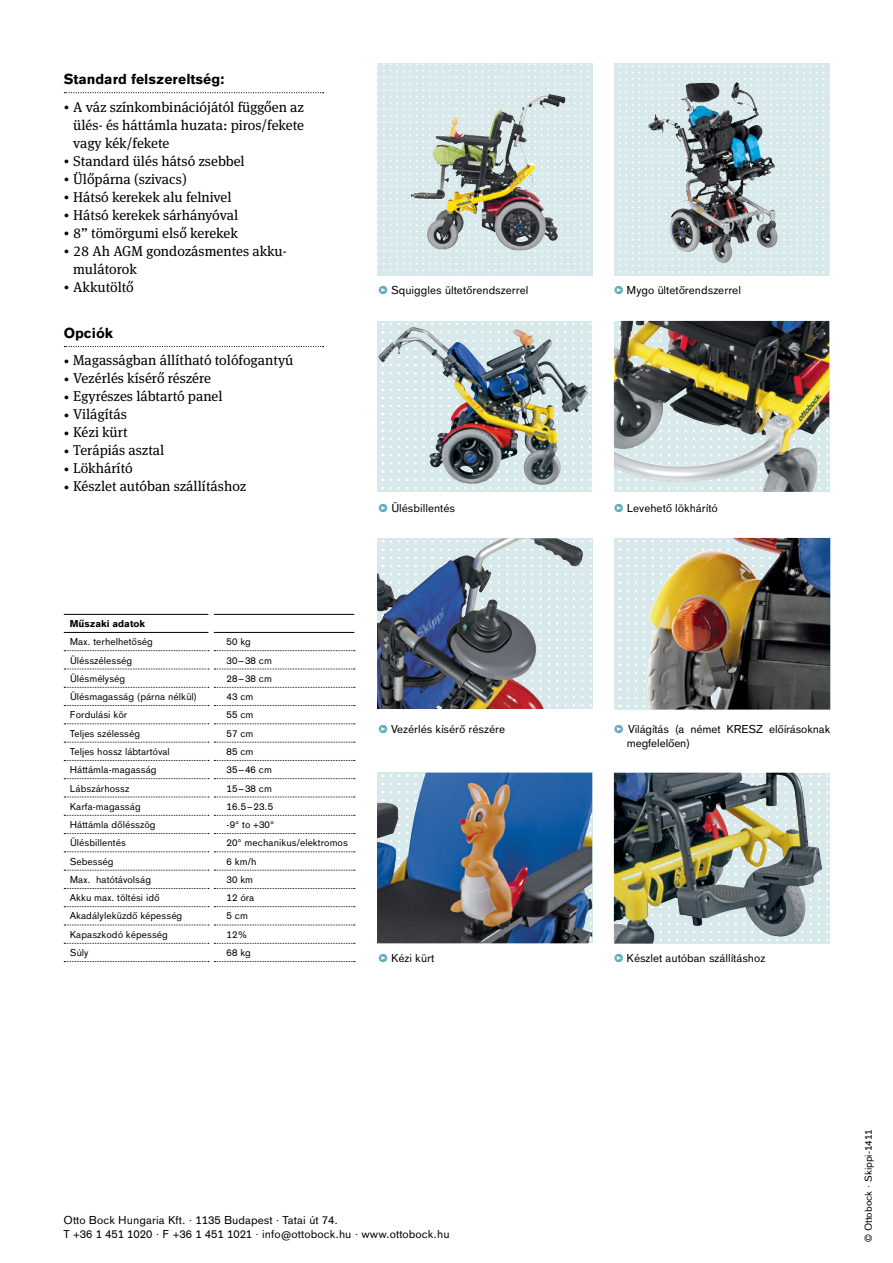
<style>
.page{position:relative;width:893px;height:1263px;background:#fff}
.page>*{position:absolute;margin:0;border:0;box-sizing:border-box;transform-origin:0 0}
.t1{font:14.25px/18px "OBO Serif";color:#000;text-align:justify}
.t2{font:700 14.25px "OBO Sans";color:#000}
.t3{font:11.25px/13.5px "OBO Sans";color:#000}
.t4{font:9.75px "OBO Sans";letter-spacing:.005em;color:#000}
.t5{font:700 9.75px "OBO Sans";color:#000}
.s1{font-size:10.65px}
.s2{font-family:"OBO Serif";color:#61acbd}
</style>
<div class="page">
<hr style="left:64px;top:614px;width:144px;height:1px;background:#000">
<hr style="left:214px;top:614px;width:140px;height:1px;background:#000">
<hr style="left:64px;top:632px;width:144px;height:1px;background:#000">
<hr style="left:214px;top:632px;width:140px;height:1px;background:#000">
<svg style="left:64px;top:650px;width:291px;height:1px"></svg>
<svg style="left:64px;top:669px;width:291px;height:1px"></svg>
<svg style="left:64px;top:687px;width:291px;height:1px"></svg>
<svg style="left:64px;top:705px;width:291px;height:1px"></svg>
<svg style="left:64px;top:723px;width:291px;height:1px"></svg>
<svg style="left:64px;top:742px;width:291px;height:1px"></svg>
<svg style="left:64px;top:760px;width:291px;height:1px"></svg>
<svg style="left:64px;top:778px;width:291px;height:1px"></svg>
<svg style="left:64px;top:797px;width:291px;height:1px"></svg>
<svg style="left:64px;top:815px;width:291px;height:1px"></svg>
<svg style="left:64px;top:833px;width:291px;height:1px"></svg>
<svg style="left:64px;top:851px;width:291px;height:1px"></svg>
<svg style="left:64px;top:870px;width:291px;height:1px"></svg>
<svg style="left:64px;top:888px;width:291px;height:1px"></svg>
<svg style="left:64px;top:906px;width:291px;height:1px"></svg>
<svg style="left:64px;top:925px;width:291px;height:1px"></svg>
<svg style="left:64px;top:943px;width:291px;height:1px"></svg>
<svg style="left:64px;top:961px;width:291px;height:1px"></svg>
<img style="left:614px;top:321px;width:215px;height:171px">
<svg style="left:377px;top:321px;width:215px;height:170px;background:#b9c6c3"></svg>
<svg style="left:390px;top:323px;width:202px;height:2px"></svg>
<svg style="left:517px;top:331px;width:75px;height:11px"></svg>
<svg style="left:517px;top:348px;width:75px;height:2px"></svg>
<svg style="left:517px;top:356px;width:75px;height:2px"></svg>
<svg style="left:517px;top:364px;width:75px;height:2px"></svg>
<svg style="left:517px;top:372px;width:75px;height:2px"></svg>
<svg style="left:517px;top:380px;width:75px;height:11px"></svg>
<svg style="left:517px;top:397px;width:75px;height:2px"></svg>
<svg style="left:517px;top:405px;width:75px;height:2px"></svg>
<svg style="left:517px;top:413px;width:75px;height:2px"></svg>
<svg style="left:517px;top:421px;width:75px;height:11px"></svg>
<svg style="left:517px;top:438px;width:75px;height:2px"></svg>
<svg style="left:517px;top:446px;width:75px;height:2px"></svg>
<svg style="left:517px;top:454px;width:75px;height:2px"></svg>
<svg style="left:517px;top:462px;width:75px;height:2px"></svg>
<svg style="left:517px;top:470px;width:75px;height:11px"></svg>
<svg style="left:390px;top:487px;width:202px;height:2px"></svg>
<img style="left:378px;top:330px;width:139px;height:154px">
<div style="left:614px;top:773px;width:215px;height:170px;background:#d8e9ec"></div>
<svg style="left:826px;top:791px;width:3px;height:11px"></svg>
<svg style="left:826px;top:832px;width:3px;height:11px"></svg>
<svg style="left:826px;top:873px;width:3px;height:11px"></svg>
<img style="left:614px;top:773px;width:208px;height:170px">
<div style="left:614px;top:538px;width:216px;height:171px;background:#d8e9ec"></div>
<svg style="left:628px;top:540px;width:18px;height:2px"></svg>
<svg style="left:628px;top:548px;width:18px;height:11px"></svg>
<svg style="left:628px;top:565px;width:18px;height:2px"></svg>
<svg style="left:628px;top:573px;width:18px;height:2px"></svg>
<svg style="left:628px;top:581px;width:18px;height:11px"></svg>
<svg style="left:628px;top:598px;width:18px;height:2px"></svg>
<svg style="left:628px;top:606px;width:18px;height:2px"></svg>
<svg style="left:628px;top:614px;width:18px;height:11px"></svg>
<svg style="left:628px;top:631px;width:18px;height:2px"></svg>
<svg style="left:628px;top:639px;width:18px;height:2px"></svg>
<svg style="left:628px;top:655px;width:18px;height:3px"></svg>
<svg style="left:628px;top:664px;width:18px;height:2px"></svg>
<svg style="left:628px;top:672px;width:18px;height:2px"></svg>
<svg style="left:628px;top:680px;width:18px;height:2px"></svg>
<svg style="left:628px;top:688px;width:18px;height:11px"></svg>
<svg style="left:628px;top:705px;width:18px;height:2px"></svg>
<img style="left:647px;top:538px;width:183px;height:171px">
<div style="left:377px;top:538px;width:215px;height:171px;background:#d8e9ec"></div>
<svg style="left:589px;top:622px;width:3px;height:11px"></svg>
<svg style="left:589px;top:671px;width:3px;height:11px"></svg>
<img style="left:377px;top:538px;width:207px;height:171px">
<img style="left:377px;top:773px;width:215px;height:170px">
<svg style="left:64px;top:346px;width:260px;height:1px"></svg>
<svg style="left:64px;top:92px;width:260px;height:1px"></svg>
<svg style="left:377px;top:64px;width:215px;height:212px;background:#c4d0ce"></svg>
<img style="left:491px;top:94px;width:51px;height:79px">
<svg style="left:614px;top:65px;width:215px;height:208px;background:#becdd0"></svg>
<img style="left:681px;top:83px;width:74px;height:56px">
<h1 class="t2" style="left:64px;top:70px;width:162px">Standard felszereltség:</h1>
<h1 class="t1" style="left:73px;top:98px;width:233px;text-indent:-9px"><span class="s1">•</span> A váz színkombinációjától függően az ülés- és háttámla huzata: piros/fekete vagy kék/fekete</h1>
<h1 class="t1" style="left:64px;top:152px;width:183px"><span class="s1">•</span> Standard ülés hátsó zsebbel</h1>
<h1 class="t1" style="left:64px;top:170px;width:124px"><span class="s1">•</span> Ülőpárna (szivacs)</h1>
<h1 class="t1" style="left:64px;top:188px;width:169px"><span class="s1">•</span> Hátsó kerekek alu felnivel</h1>
<h1 class="t1" style="left:64px;top:206px;width:176px"><span class="s1">•</span> Hátsó kerekek sárhányóval</h1>
<h1 class="t1" style="left:64px;top:224px;width:176px"><span class="s1">•</span> 8” tömörgumi első kerekek</h1>
<h1 class="t1" style="left:73px;top:242px;width:215px;text-indent:-9px"><span class="s1">•</span> 28 Ah AGM gondozásmentes akku&shy;mulátorok</h1>
<h1 class="t1" style="left:64px;top:278px;width:71px"><span class="s1">•</span> Akkutöltő</h1>
<h1 class="t2" style="left:64px;top:325px;width:51px">Opciók</h1>
<h1 class="t1" style="left:64px;top:351px;width:231px"><span class="s1">•</span> Magasságban állítható tolófogantyú</h1>
<h1 class="t1" style="left:64px;top:369px;width:149px"><span class="s1">•</span> Vezérlés kísérő részére</h1>
<h1 class="t1" style="left:64px;top:387px;width:160px"><span class="s1">•</span> Egyrészes lábtartó panel</h1>
<h1 class="t1" style="left:64px;top:405px;width:65px"><span class="s1">•</span> Világítás</h1>
<h1 class="t1" style="left:64px;top:423px;width:65px"><span class="s1">•</span> Kézi kürt</h1>
<h1 class="t1" style="left:64px;top:441px;width:102px"><span class="s1">•</span> Terápiás asztal</h1>
<h1 class="t1" style="left:64px;top:459px;width:70px"><span class="s1">•</span> Lökhárító</h1>
<h1 class="t1" style="left:64px;top:477px;width:184px"><span class="s1">•</span> Készlet autóban szállításhoz</h1>
<p class="t3" style="left:378px;top:284px;width:152px"><span class="s2">•</span> Squiggles ültetőrendszerrel</p>
<p class="t3" style="left:614px;top:284px;width:128px"><span class="s2">•</span> Mygo ültetőrendszerrel</p>
<p class="t3" style="left:378px;top:501px;width:78px"><span class="s2">•</span> Ülésbillentés</p>
<p class="t3" style="left:614px;top:501px;width:105px"><span class="s2">•</span> Levehető lökhárító</p>
<p class="t5" style="left:70px;top:618px;width:77px">Műszaki adatok</p>
<p class="t4" style="left:70px;top:636px;width:85px">Max. terhelhetőség</p>
<p class="t4" style="left:227px;top:636px;width:26px">50 kg</p>
<p class="t4" style="left:70px;top:654px;width:64px">Ülésszélesség</p>
<p class="t4" style="left:227px;top:654px;width:47px">30–38 cm</p>
<p class="t4" style="left:70px;top:673px;width:57px">Ülésmélység</p>
<p class="t4" style="left:227px;top:673px;width:47px">28–38 cm</p>
<p class="t4" style="left:70px;top:691px;width:129px">Ülésmagasság (párna nélkül)</p>
<p class="t4" style="left:227px;top:691px;width:28px">43 cm</p>
<p class="t4" style="left:70px;top:709px;width:59px">Fordulási kör</p>
<p class="t4" style="left:227px;top:709px;width:28px">55 cm</p>
<p class="t4" style="left:70px;top:727px;width:72px">Teljes szélesség</p>
<p class="t4" style="left:227px;top:727px;width:28px">57 cm</p>
<p class="t4" style="left:70px;top:746px;width:102px">Teljes hossz lábtartóval</p>
<p class="t4" style="left:227px;top:746px;width:28px">85 cm</p>
<p class="t4" style="left:70px;top:764px;width:88px">Háttámla-magasság</p>
<p class="t4" style="left:227px;top:764px;width:47px">35–46 cm</p>
<p class="t4" style="left:70px;top:782px;width:61px">Lábszárhossz</p>
<p class="t4" style="left:227px;top:782px;width:47px">15–38 cm</p>
<p class="t4" style="left:70px;top:801px;width:72px">Karfa-magasság</p>
<p class="t4" style="left:227px;top:801px;width:48px">16.5–23.5</p>
<p class="t4" style="left:70px;top:819px;width:87px">Háttámla dőlésszög</p>
<p class="t4" style="left:227px;top:819px;width:49px">-9° to +30°</p>
<p class="t4" style="left:70px;top:837px;width:58px">Ülésbillentés</p>
<p class="t4" style="left:227px;top:837px;width:123px">20° mechanikus/elektromos</p>
<p class="t4" style="left:70px;top:855px;width:45px">Sebesség</p>
<p class="t4" style="left:227px;top:855px;width:31px">6 km/h</p>
<p class="t4" style="left:70px;top:874px;width:83px">Max. hatótávolság</p>
<p class="t4" style="left:227px;top:874px;width:28px">30 km</p>
<p class="t4" style="left:70px;top:892px;width:91px">Akku max. töltési idő</p>
<p class="t4" style="left:227px;top:892px;width:29px">12 óra</p>
<p class="t4" style="left:70px;top:910px;width:114px">Akadályleküzdő képesség</p>
<p class="t4" style="left:227px;top:910px;width:23px">5 cm</p>
<p class="t4" style="left:70px;top:929px;width:100px">Kapaszkodó képesség</p>
<p class="t4" style="left:227px;top:929px;width:23px">12%</p>
<p class="t4" style="left:70px;top:947px;width:20px">Súly</p>
<p class="t4" style="left:227px;top:947px;width:26px">68 kg</p>
<p class="t3" style="left:378px;top:722px;width:128px"><span class="s2">•</span> Vezérlés kísérő részére</p>
<p class="t3" style="left:378px;top:951px;width:57px"><span class="s2">•</span> Kézi kürt</p>
<p class="t3" style="left:627px;top:722px;width:205px;text-indent:-13px"><span class="s2">•</span> Világítás (a német KRESZ előírásoknak megfelelően)</p>
<p class="t3" style="left:614px;top:951px;width:153px"><span class="s2">•</span> Készlet autóban szállításhoz</p>
<p class="t3" style="left:64px;top:1213px;width:388px;line-height:14.2px">Otto Bock Hungaria Kft. · 1135 Budapest · Tatai út 74.<br>T +36 1 451 1020 · F +36 1 451 1021 · info@ottobock.hu · www.ottobock.hu</p>
<p class="t4" style="left:863px;top:1242px;width:114px;rotate:-90deg">© Ottobock · Skippi-1411</p>
</div>
